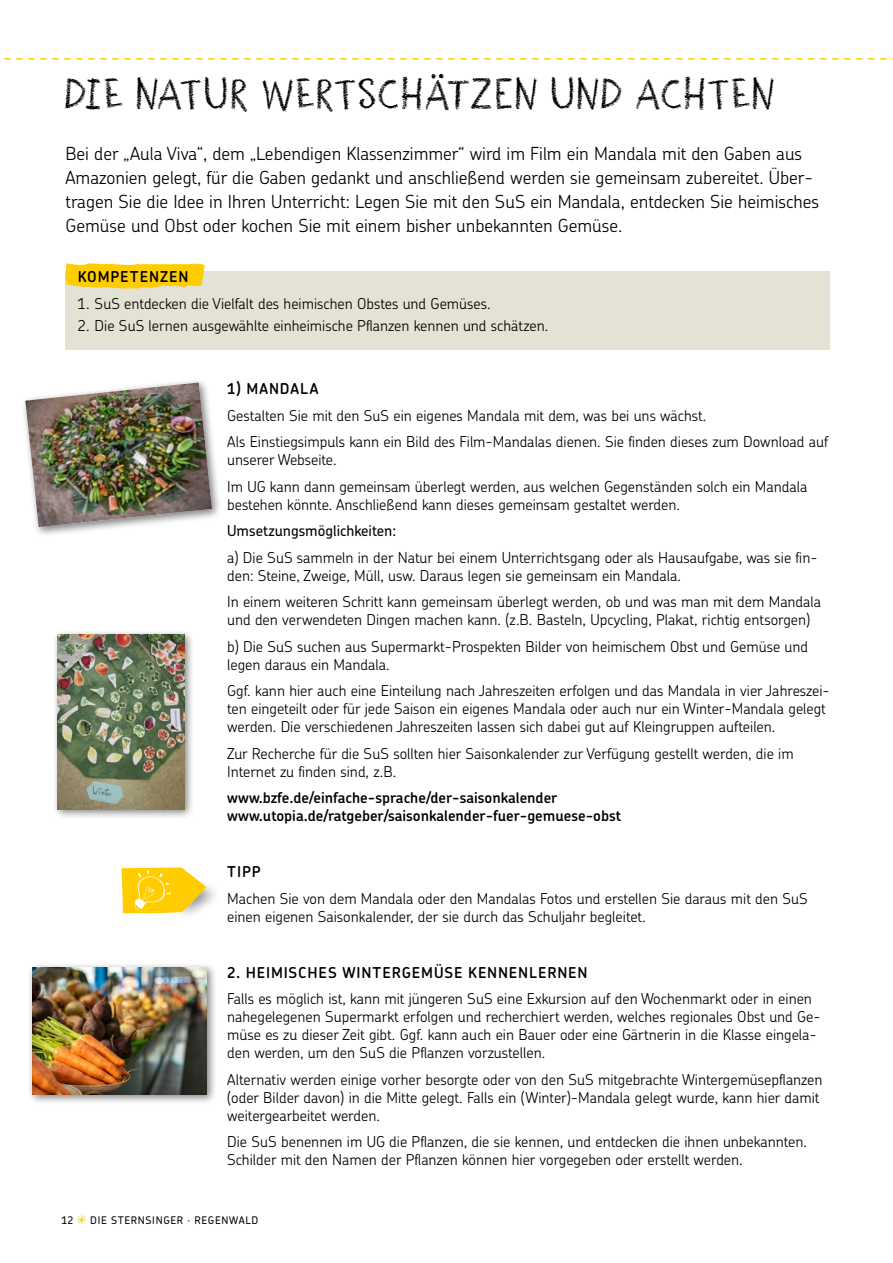
<style>
.page{position:relative;width:893px;height:1263px;background:#fff}
.page>*{position:absolute;margin:0;border:0;box-sizing:border-box;transform-origin:0 0}
.t1{font:37.5px "Sternsinger";color:#000}
.t2{font:300 18px/24px "Chevin Pro";color:#000}
.t3{font:300 15px/18px "Chevin Pro";color:#000}
.t4{font:600 15px/18px "Chevin Pro";color:#000}
.t5{font:600 15px "Chevin Pro";letter-spacing:.06em;color:#000}
.t6{font:500 15px "Chevin Pro";color:#000}
.t7{font:600 15px "Chevin Pro";letter-spacing:.07em;color:#000}
.t8{font:500 10.5px "Chevin Pro";letter-spacing:.065em;color:#000}
.s1{font-family:"Sternsinger";font-weight:400;color:#fc0}
</style>
<div class="page">
<svg style="left:4px;top:58px;width:889px;height:2px"></svg>
<div style="left:20px;top:377px;width:202px;height:160px;background:#000;opacity:.5"></div>
<img style="left:25px;top:382px;width:187px;height:145px">
<div style="left:66px;top:271px;width:764px;height:79px;background:#e4e2d4"></div>
<svg style="left:65px;top:263px;width:141px;height:26px;background:#fcd022"></svg>
<div style="left:172px;top:877px;width:50px;height:46px;background:#000;opacity:.5"></div>
<svg style="left:121px;top:867px;width:85px;height:46px;background:#fbd335"></svg>
<div style="left:27px;top:961px;width:190px;height:144px;background:#000;opacity:.5"></div>
<img style="left:33px;top:967px;width:174px;height:127px">
<div style="left:52px;top:629px;width:143px;height:190px;background:#000;opacity:.5"></div>
<img style="left:58px;top:635px;width:127px;height:174px">
<h1 class="t1" style="left:63px;top:68px;width:713px">DIE NATUR WERTSCHÄTZEN UND ACHTEN</h1>
<p class="t2" style="left:66px;top:141px;width:755px">Bei der „Aula Viva“, dem „Lebendigen Klassenzimmer“ wird im Film ein Mandala mit den Gaben aus Amazonien gelegt, für die Gaben gedankt und anschließend werden sie gemeinsam zubereitet. Über&shy;tragen Sie die Idee in Ihren Unterricht: Legen Sie mit den SuS ein Mandala, entdecken Sie heimisches Gemüse und Obst oder kochen Sie mit einem bisher unbekannten Gemüse.</p>
<p class="t5" style="left:78px;top:267px;width:112px">KOMPETENZEN</p>
<p class="t3" style="left:78px;top:294px;width:415px">1. SuS entdecken die Vielfalt des heimischen Obstes und Gemüses.</p>
<p class="t3" style="left:78px;top:316px;width:472px">2. Die SuS lernen ausgewählte einheimische Pflanzen kennen und schätzen.</p>
<p class="t7" style="left:227px;top:379px;width:93px">1) MANDALA</p>
<p class="t3" style="left:227px;top:401px;width:603px;line-height:26.5px">Gestalten Sie mit den SuS ein eigenes Mandala mit dem, was bei uns wächst.<br>Als Einstiegsimpuls kann ein Bild des Film-Mandalas dienen. Sie finden dieses zum Download auf</p>
<p class="t3" style="left:227px;top:446px;width:582px;line-height:26.5px">unserer Webseite.<br>Im UG kann dann gemeinsam überlegt werden, aus welchen Gegenständen solch ein Mandala</p>
<p class="t3" style="left:227px;top:495px;width:454px">bestehen könnte. Anschließend kann dieses gemeinsam gestaltet werden.</p>
<p class="t6" style="left:227px;top:521px;width:171px">Umsetzungsmöglichkeiten:</p>
<p class="t3" style="left:227px;top:548px;width:592px">a) Die SuS sammeln in der Natur bei einem Unterrichtsgang oder als Hausaufgabe, was sie fin&shy;den: Steine, Zweige, Müll, usw. Daraus legen sie gemeinsam ein Mandala.</p>
<p class="t3" style="left:227px;top:592px;width:596px">In einem weiteren Schritt kann gemeinsam überlegt werden, ob und was man mit dem Mandala und den verwendeten Dingen machen kann. (z.B. Basteln, Upcycling, Plakat, richtig entsorgen)</p>
<p class="t3" style="left:227px;top:637px;width:582px">b) Die SuS suchen aus Supermarkt-Prospekten Bilder von heimischem Obst und Gemüse und legen daraus ein Mandala.</p>
<p class="t3" style="left:227px;top:681px;width:604px">Ggf. kann hier auch eine Einteilung nach Jahreszeiten erfolgen und das Mandala in vier Jahreszei&shy;ten eingeteilt oder für jede Saison ein eigenes Mandala oder auch nur ein Winter-Mandala gelegt werden. Die verschiedenen Jahreszeiten lassen sich dabei gut auf Kleingruppen aufteilen.</p>
<p class="t3" style="left:227px;top:744px;width:568px">Zur Recherche für die SuS sollten hier Saisonkalender zur Verfügung gestellt werden, die im<br>Internet zu finden sind, z.B.</p>
<p class="t4" style="left:227px;top:789px;width:395px">www.bzfe.de/einfache-sprache/der-saisonkalender www.utopia.de/ratgeber/saisonkalender-fuer-gemuese-obst</p>
<p class="t4" style="left:227px;top:863px;width:35px">TIPP</p>
<p class="t3" style="left:227px;top:889px;width:582px">Machen Sie von dem Mandala oder den Mandalas Fotos und erstellen Sie daraus mit den SuS einen eigenen Saisonkalender, der sie durch das Schuljahr begleitet.</p>
<p class="t5" style="left:227px;top:962px;width:362px">2. HEIMISCHES WINTERGEMÜSE KENNENLERNEN</p>
<p class="t3" style="left:227px;top:989px;width:595px">Falls es möglich ist, kann mit jüngeren SuS eine Exkursion auf den Wochenmarkt oder in einen nahegelegenen Supermarkt erfolgen und recherchiert werden, welches regionales Obst und Ge&shy;müse es zu dieser Zeit gibt. Ggf. kann auch ein Bauer oder eine Gärtnerin in die Klasse eingela&shy;den werden, um den SuS die Pflanzen vorzustellen.</p>
<p class="t3" style="left:227px;top:1070px;width:597px">Alternativ werden einige vorher besorgte oder von den SuS mitgebrachte Wintergemüsepflanzen (oder Bilder davon) in die Mitte gelegt. Falls ein (Winter)-Mandala gelegt wurde, kann hier damit weitergearbeitet werden.</p>
<p class="t3" style="left:227px;top:1132px;width:581px">Die SuS benennen im UG die Pflanzen, die sie kennen, und entdecken die ihnen unbekannten.<br>Schilder mit den Namen der Pflanzen können hier vorgegeben oder erstellt werden.</p>
<p class="t8" style="left:62px;top:1213px;width:198px">12 <span class="s1">*</span> DIE STERNSINGER · REGENWALD</p>
</div>
